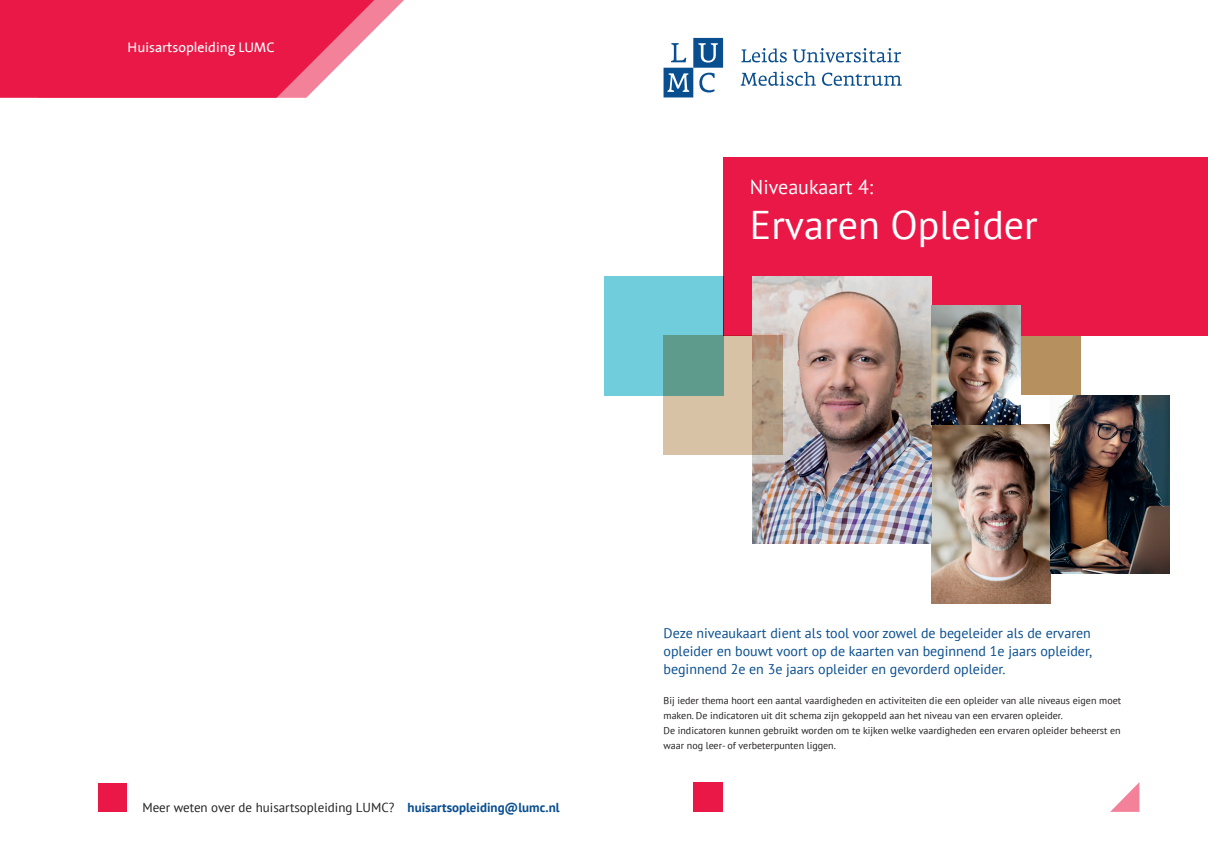
<style>
.page{position:relative;width:1208px;height:859px;background:#fff}
.page>*{position:absolute;margin:0;border:0;box-sizing:border-box;transform-origin:0 0}
.t1{font:40px "PT Sans";color:#fff}
.t2{font:20px "PT Sans";color:#fff}
.t3{font:14px/18px "PT Sans";color:#094e8f;text-align:justify}
.t4{font:14px "The Sans 5";color:#fff}
.t5{font:13px "PT Sans";color:#231f20}
.t6{font:10px/15px "PT Sans";color:#231f20}
.s1{font-weight:700;color:#094e8f}
</style>
<div class="page">
<div style="left:1020px;top:332px;width:60px;height:63px;background:#b6905e"></div>
<img style="left:931px;top:425px;width:119px;height:178px">
<div style="left:723px;top:157px;width:485px;height:179px;background:#ea1847"></div>
<div style="left:604px;top:276px;width:119px;height:119px;background:#70cddb"></div>
<svg style="left:663px;top:38px;width:60px;height:59px"></svg>
<svg style="left:822px;top:73px;width:79px;height:13px"></svg>
<svg style="left:740px;top:72px;width:76px;height:14px"></svg>
<svg style="left:741px;top:48px;width:45px;height:14px"></svg>
<svg style="left:792px;top:48px;width:109px;height:15px"></svg>
<div style="left:694px;top:782px;width:29px;height:30px;background:#ea1847"></div>
<img style="left:753px;top:276px;width:178px;height:268px">
<img style="left:1050px;top:395px;width:120px;height:179px">
<svg style="left:663px;top:336px;width:120px;height:119px;background:#aead95"></svg>
<svg style="left:1110px;top:782px;width:29px;height:30px"></svg>
<img style="left:931px;top:306px;width:89px;height:119px">
<svg style="left:0;top:0;width:404px;height:98px;background:#ed3b63"></svg>
<div style="left:98px;top:783px;width:29px;height:29px;background:#ea1847"></div>
<h3 class="t4" style="left:128px;top:35px;width:148px">Huisartsopleiding LUMC</h3>
<h2 class="t2" style="left:750px;top:175px;width:125px">Niveaukaart 4:</h2>
<h1 class="t1" style="left:750px;top:200px;width:289px">Ervaren Opleider</h1>
<h3 class="t5" style="left:142px;top:799px;width:419px">Meer weten over de huisartsopleiding LUMC? <span class="s1">huisartsopleiding@lumc.nl</span></h3>
<h3 class="t3" style="left:663px;top:623px;width:430px">Deze niveaukaart dient als tool voor zowel de begeleider als de ervaren opleider en bouwt voort op de kaarten van beginnend 1e jaars opleider, beginnend 2e en 3e jaars opleider en gevorderd opleider.</h3>
<p class="t6" style="left:663px;top:692px;width:459px">Bij ieder thema hoort een aantal vaardigheden en activiteiten die een opleider van alle niveaus eigen moet maken. De indicatoren uit dit schema zijn gekoppeld aan het niveau van een ervaren opleider.<br>De indicatoren kunnen gebruikt worden om te kijken welke vaardigheden een ervaren opleider beheerst en waar nog leer- of verbeterpunten liggen.</p>
</div>
